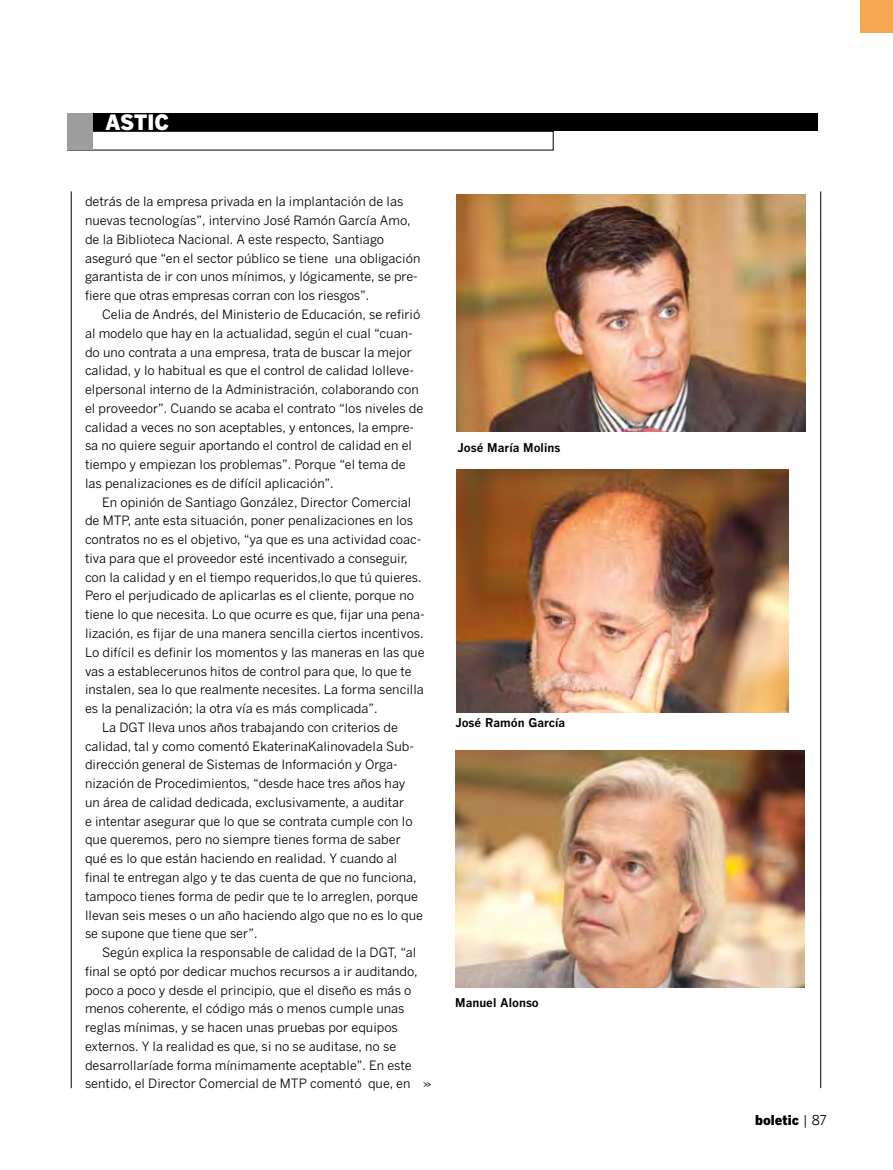
<style>
.page{position:relative;width:893px;height:1170px;background:#fff}
.page>*{position:absolute;margin:0;border:0;box-sizing:border-box;transform-origin:0 0}
.t1{font:900 21px "Benton Gothic";color:#fff}
.t2{font:15px "Janson Text LT Std";color:#000}
.t3{font:900 13.5px "Benton Gothic";color:#000}
.t4{font:12.75px/18.8px "Benton Gothic";color:#000}
.t5{font:700 12px "Benton Gothic";color:#000}
.s1{font-weight:400}
</style>
<div class="page">
<hr style="left:71px;top:191px;width:1px;height:897px;background:#000">
<hr style="left:820px;top:191px;width:1px;height:897px;background:#000">
<div style="left:68px;top:131px;width:485px;height:19px;border:1px solid #000"></div>
<div style="left:67px;top:113px;width:750px;height:18px;background:#000"></div>
<div style="left:67px;top:113px;width:26px;height:37px;background:#9c9e9f"></div>
<div style="left:860px;top:0;width:33px;height:33px;background:#f5a74f"></div>
<img style="left:457px;top:195px;width:349px;height:236px">
<img style="left:456px;top:469px;width:332px;height:243px">
<img style="left:455px;top:750px;width:349px;height:237px">
<h1 class="t1" style="left:105px;top:109px;width:54px">ASTIC</h1>
<p class="t4" style="left:85px;top:192px;width:337px">detrás de la empresa privada en la implantación de las nuevas tecnologías”, intervino José Ramón García Amo, de la Biblioteca N acional. A este respecto, Santiago aseguró que “en el sector público se tiene una obligación garantista de ir con unos mínimos, y lógicamente, se pre&shy;fiere que otras empresas corran con los riesgos”.</p>
<p class="t4" style="left:85px;top:305px;width:340px;text-indent:17px">Celia de Andrés, del Ministerio de Educación, se refirió al modelo que hay en la actualidad, según el cual “cuan&shy;do uno contrata a una empresa, trata de buscar la mejor calidad, y lo habitual es que el control de calidad lolleve&shy;elpersonal interno de la Administración, colaborando con el proveedor”. Cuando se acaba el contrato “los niveles de calidad a veces no son aceptables, y entonces, la empre&shy;sa no quiere seguir aportando el control de calidad en el tiempo y empiezan los problemas”. Porque “el tema de las penalizaciones es de difícil aplicación”.</p>
<p class="t4" style="left:102px;top:492px;width:311px">En opinión de Santiago González, Director Comercial</p>
<p class="t4" style="left:85px;top:511px;width:329px">de MTP, ante esta situación, poner penalizaciones en los</p>
<p class="t4" style="left:85px;top:530px;width:338px">contratos no es el objetivo, “ya que es una actividad coac-</p>
<p class="t4" style="left:85px;top:548px;width:324px">tiva para que el proveedor esté incentivado a conseguir,</p>
<p class="t4" style="left:85px;top:567px;width:338px">con la calidad y en el tiempo requeridos,lo que tú quieres.</p>
<p class="t4" style="left:85px;top:586px;width:330px">Pero el perjudicado de aplicarlas es el cliente, porque no</p>
<p class="t4" style="left:85px;top:605px;width:341px">tiene lo que necesita. Lo que ocurre es que, fijar una pena-</p>
<p class="t4" style="left:85px;top:623px;width:340px">lización, es fijar de una manera sencilla ciertos incentivos.</p>
<p class="t4" style="left:85px;top:642px;width:341px">Lo difícil es definir los momentos y las maneras en las que</p>
<p class="t4" style="left:85px;top:661px;width:328px">vas a establecerunos hitos de control para que, lo que te</p>
<p class="t4" style="left:85px;top:680px;width:340px">instalen, sea lo que realmente necesites. La forma sencilla</p>
<p class="t4" style="left:85px;top:698px;width:294px">es la penalización; la otra vía es más complicada”.</p>
<p class="t4" style="left:102px;top:717px;width:297px">La DGT lleva unos años trabajando con criterios de</p>
<p class="t4" style="left:85px;top:736px;width:330px">calidad, tal y como comentó EkaterinaKalinovadela Sub-</p>
<p class="t4" style="left:85px;top:755px;width:314px">dirección general de Sistemas de Información y Orga-</p>
<p class="t4" style="left:85px;top:773px;width:322px">nización de Procedimientos, “desde hace tres años hay</p>
<p class="t4" style="left:85px;top:792px;width:321px">un área de calidad dedicada, exclusivamente, a auditar</p>
<p class="t4" style="left:85px;top:811px;width:329px">e intentar asegurar que lo que se contrata cumple con lo</p>
<p class="t4" style="left:85px;top:830px;width:317px">que queremos, pero no siempre tienes forma de saber</p>
<p class="t4" style="left:85px;top:848px;width:314px">qué es lo que están haciendo en realidad. Y cuando al</p>
<p class="t4" style="left:85px;top:867px;width:333px">final te entregan algo y te das cuenta de que no funciona,</p>
<p class="t4" style="left:85px;top:886px;width:334px">tampoco tienes forma de pedir que te lo arreglen, porque</p>
<p class="t4" style="left:85px;top:905px;width:339px">llevan seis meses o un año haciendo algo que no es lo que</p>
<p class="t4" style="left:85px;top:924px;width:174px">se supone que tiene que ser”.</p>
<p class="t4" style="left:102px;top:942px;width:316px">Según explica la responsable de calidad de la DGT, “al</p>
<p class="t4" style="left:85px;top:961px;width:334px">final se optó por dedicar muchos recursos a ir auditando,</p>
<p class="t4" style="left:85px;top:980px;width:328px">poco a poco y desde el principio, que el diseño es más o</p>
<p class="t4" style="left:85px;top:999px;width:321px">menos coherente, el código más o menos cumple unas</p>
<p class="t4" style="left:85px;top:1017px;width:314px">reglas mínimas, y se hacen unas pruebas por equipos</p>
<p class="t4" style="left:85px;top:1036px;width:313px">externos. Y la realidad es que, si no se auditase, no se</p>
<p class="t4" style="left:85px;top:1055px;width:328px">desarrollaríade forma mínimamente aceptable”. En este</p>
<p class="t4" style="left:85px;top:1074px;width:327px">sentido, el Director Comercial de MTP comentó que, en</p>
<p class="t2" style="left:423px;top:1073px;width:10px">»</p>
<p class="t5" style="left:458px;top:440px;width:104px">José María Molins</p>
<p class="t5" style="left:455px;top:714px;width:111px">José Ramón García</p>
<p class="t5" style="left:455px;top:994px;width:85px">Manuel Alonso</p>
<p class="t3" style="left:755px;top:1111px;width:73px">boletic <span class="s1">| 87</span></p>
</div>
